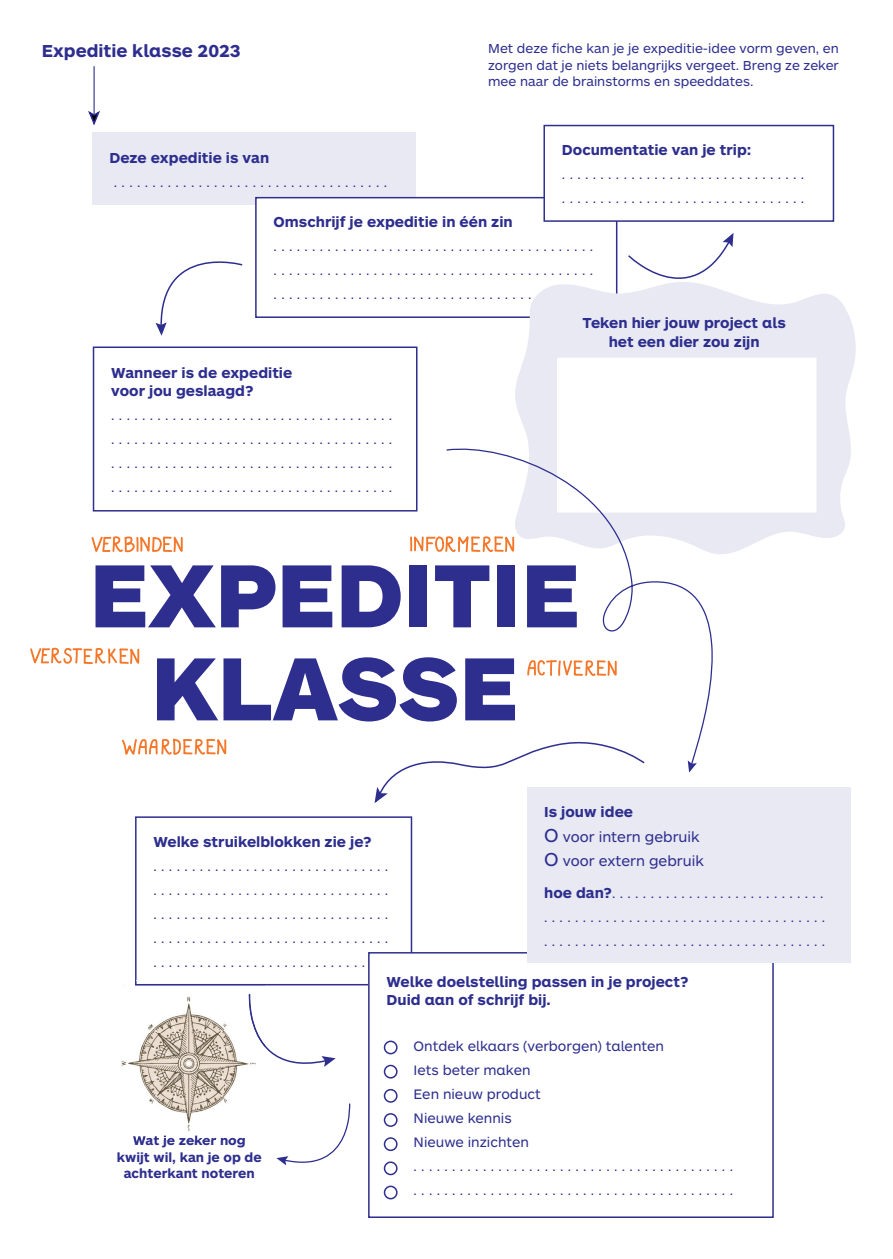
<style>
.page{position:relative;width:893px;height:1259px;background:#fff}
.page>*{position:absolute;margin:0;border:0;box-sizing:border-box;transform-origin:0 0}
.t1{font:900 93px/93px "ARS Maquette Pro";color:#2d2e8e;text-align:center}
.t2{font:700 18px "ARS Maquette Pro";color:#2d2e8e}
.t3{font:700 15px/18px "ARS Maquette Pro";color:#2d2e8e}
.t4{font:15px/25.5px "ARS Maquette Pro";color:#2d2e8e}
.t5{font:14.25px "ARS Maquette Pro";color:#2d2e8e}
.t6{font:13.5px/24px "ARS Maquette Pro";color:#2d2e8e;text-align:justify}
.t7{font:700 13.5px/16.5px "ARS Maquette Pro";color:#2d2e8e;text-align:center}
.s1{font-weight:700}
.s2{font-size:19.5px}
.s3{font-weight:700;font-size:15px}
</style>
<div class="page">
<div style="left:92px;top:133px;width:324px;height:72px;background:#e9e9f3"></div>
<div style="left:256px;top:198px;width:361px;height:119px;background:#fff"></div>
<div style="left:255px;top:197px;width:362px;height:121px;border:2px solid #2d2e8e"></div>
<div style="left:93px;top:346px;width:324px;height:165px;border:2px solid #2d2e8e"></div>
<svg style="left:156px;top:261px;width:87px;height:75px"></svg>
<svg style="left:135px;top:816px;width:277px;height:169px"></svg>
<svg style="left:374px;top:761px;width:122px;height:42px"></svg>
<div style="left:369px;top:953px;width:404px;height:264px;background:#fff"></div>
<div style="left:368px;top:952px;width:406px;height:266px;border:2px solid #2d2e8e"></div>
<svg style="left:265px;top:1045px;width:71px;height:22px"></svg>
<svg style="left:276px;top:1103px;width:75px;height:62px"></svg>
<div style="left:384px;top:1040px;width:14px;height:14px;border:2px solid #2d2e8e;border-radius:50%"></div>
<div style="left:384px;top:1064px;width:14px;height:14px;border:2px solid #2d2e8e;border-radius:50%"></div>
<div style="left:384px;top:1089px;width:14px;height:13px;border:2px solid #2d2e8e;border-radius:50%"></div>
<div style="left:384px;top:1113px;width:14px;height:14px;border:2px solid #2d2e8e;border-radius:50%"></div>
<div style="left:384px;top:1137px;width:14px;height:14px;border:2px solid #2d2e8e;border-radius:50%"></div>
<div style="left:384px;top:1161px;width:14px;height:14px;border:2px solid #2d2e8e;border-radius:50%"></div>
<div style="left:384px;top:1185px;width:14px;height:14px;border:2px solid #2d2e8e;border-radius:50%"></div>
<div style="left:527px;top:787px;width:323px;height:175px;background:#e9e9f3"></div>
<svg style="left:91px;top:536px;width:92px;height:17px"></svg>
<svg style="left:30px;top:647px;width:109px;height:17px"></svg>
<svg style="left:410px;top:536px;width:35px;height:16px"></svg>
<svg style="left:122px;top:738px;width:104px;height:17px"></svg>
<img style="left:121px;top:985px;width:103px;height:146px">
<img style="left:224px;top:985px;width:41px;height:118px">
<img style="left:135px;top:980px;width:130px;height:5px">
<img style="left:248px;top:994px;width:17px;height:53px">
<img style="left:133px;top:1135px;width:112px;height:4px">
<hr style="left:94px;top:66px;width:1px;height:50px;background:#2d2e8e">
<svg style="left:88px;top:109px;width:12px;height:16px"></svg>
<svg style="left:514px;top:280px;width:342px;height:274px;fill:#e9e9f3"></svg>
<div style="left:557px;top:357px;width:259px;height:155px;background:#fff;border:2px solid #fff"></div>
<svg style="left:445px;top:442px;width:268px;height:325px"></svg>
<svg style="left:688px;top:760px;width:9px;height:12px"></svg>
<div style="left:544px;top:125px;width:289px;height:96px;background:#fff"></div>
<div style="left:543px;top:125px;width:291px;height:97px;border:2px solid #2d2e8e"></div>
<svg style="left:627px;top:233px;width:106px;height:82px"></svg>
<h2 class="t2" style="left:42px;top:39px;width:200px">Expeditie klasse 2023</h2>
<p class="t6" style="left:488px;top:40px;width:352px;line-height:16.5px">Met deze fiche kan je je expeditie-idee vorm geven, en zorgen dat je niets belangrijks vergeet. Breng ze zeker mee naar de brainstorms en speeddates.</p>
<p class="t3" style="left:562px;top:140px;width:191px">Documentatie van je trip:</p>
<p class="t6" style="left:562px;top:162px;width:244px">................................ ................................</p>
<p class="t3" style="left:109px;top:148px;width:161px">Deze expeditie is van</p>
<p class="t6" style="left:114px;top:170px;width:275px">....................................</p>
<p class="t3" style="left:274px;top:212px;width:241px">Omschrijf je expeditie in één zin</p>
<p class="t6" style="left:274px;top:234px;width:321px">.......................................... .......................................... ..................................</p>
<p class="t3" style="left:111px;top:363px;width:183px">Wanneer is de expeditie voor jou geslaagd?</p>
<p class="t6" style="left:111px;top:403px;width:282px">..................................... ..................................... ..................................... .....................................</p>
<p class="t3" style="left:582px;top:312px;width:205px;line-height:18.8px;text-align:center">Teken hier jouw project als het een dier zou zijn</p>
<h1 class="t1" style="left:90px;top:544px;width:492px">EXPEDITIE<br>KLASSE</h1>
<p class="t4" style="left:544px;top:798px;width:157px"><span class="s1">Is jouw idee<br></span><span class="s2">O</span> voor intern gebruik</p>
<p class="t4" style="left:544px;top:847px;width:161px"><span class="s2">O</span> voor extern gebruik</p>
<p class="t6" style="left:544px;top:880px;width:282px"><span class="s3">hoe dan?</span>............................ ..................................... .....................................</p>
<p class="t3" style="left:154px;top:832px;width:220px">Welke struikelblokken zie je?</p>
<p class="t6" style="left:154px;top:853px;width:236px">............................... ............................... ............................... ............................... ............................</p>
<p class="t3" style="left:387px;top:971px;width:303px">Welke doelstelling passen in je project?<br>Duid aan of schrijf bij.</p>
<p class="t5" style="left:387px;top:1037px;width:279px">• Ontdek elkaars (verborgen) talenten</p>
<p class="t5" style="left:387px;top:1061px;width:145px">• Iets beter maken</p>
<p class="t5" style="left:387px;top:1085px;width:156px">• Een nieuw product</p>
<p class="t5" style="left:387px;top:1109px;width:127px">• Nieuwe kennis</p>
<p class="t5" style="left:387px;top:1133px;width:144px">• Nieuwe inzichten</p>
<p class="t6" style="left:387px;top:1154px;width:348px">• ..........................................</p>
<p class="t6" style="left:387px;top:1178px;width:348px">• ..........................................</p>
<p class="t7" style="left:117px;top:1131px;width:146px">Wat je zeker nog kwijt wil, kan je op de achterkant noteren</p>
</div>
